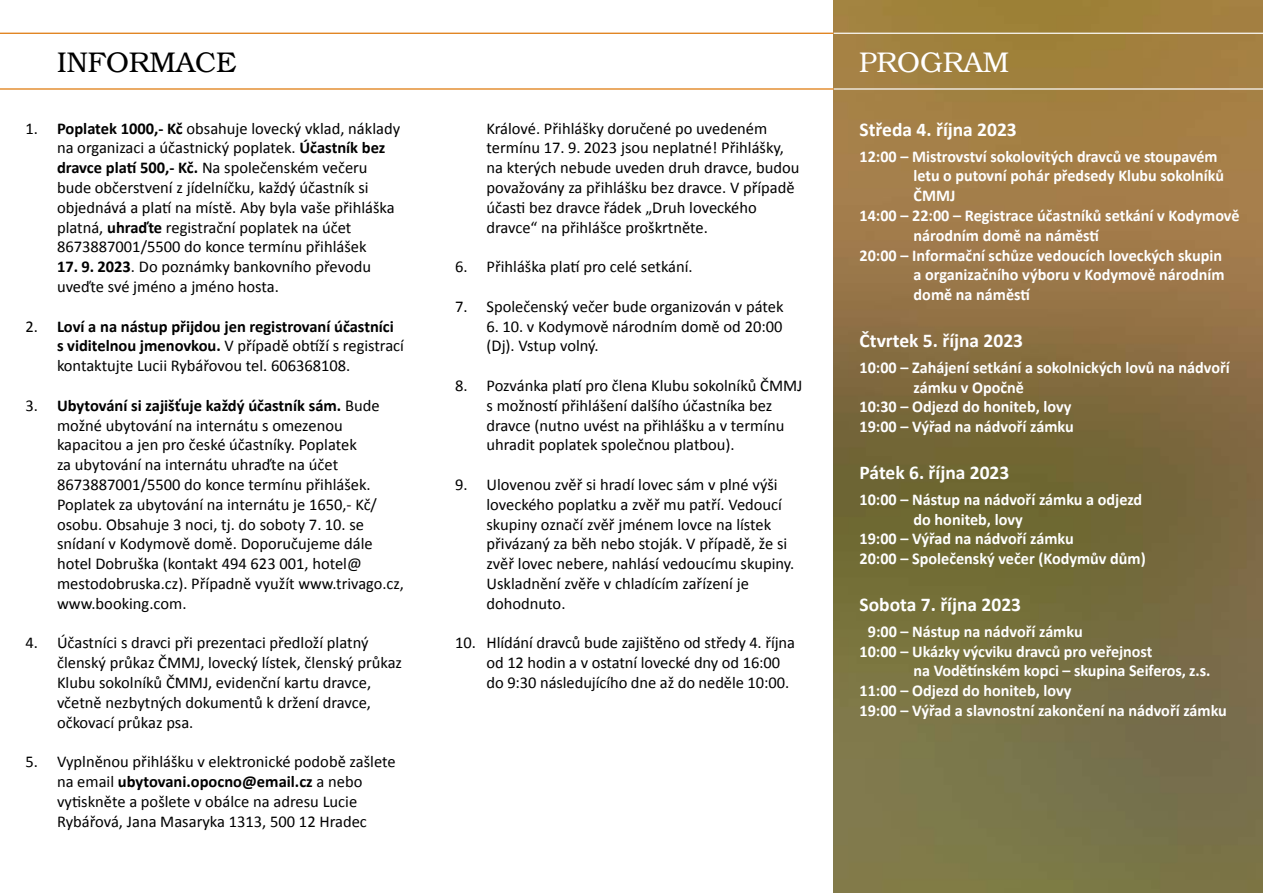
<style>
.page{position:relative;width:1263px;height:893px;background:#fff}
.page>*{position:absolute;margin:0;border:0;box-sizing:border-box;transform-origin:0 0}
.t1{font:28.5px "Brooklyn";color:#000}
.t2{font:28.5px "Brooklyn";color:#fff}
.t3{font:700 19.5px "Calibri";color:#fff}
.t4{font:16.5px/19.8px "Calibri";color:#000}
.t5{font:700 16.5px "Calibri";color:#fff}
.s1{font-weight:700}
</style>
<div class="page">
<img style="left:833px;top:0;width:430px;height:893px">
<div style="left:834px;top:33px;width:429px;height:57px;background:#a2813e"></div>
<svg style="left:0;top:33px;width:834px;height:57px"></svg>
<h1 class="t1" style="left:57px;top:46px;width:181px">INFORMACE</h1>
<p class="t4" style="left:57px;top:118px;width:345px;text-indent:-31px">1. <span class="s1">Poplatek 1000,- Kč</span> obsahuje lovecký vklad, náklady na organizaci a účastnický poplatek. <span class="s1">Účastník bez dravce platí 500,- Kč.</span> Na společenském večeru bude občerstvení z jídelníčku, každý účastník si objednává a platí na místě. Aby byla vaše přihláška platná, <span class="s1">uhraďte</span> registrační poplatek na účet 8673887001/5500 do konce termínu přihlášek</p>
<p class="t4" style="left:57px;top:257px;width:316px"><span class="s1">17. 9. 2023</span>. Do poznámky bankovního převodu uveďte své jméno a jméno hosta.</p>
<p class="t4" style="left:57px;top:316px;width:348px;text-indent:-31px">2. <span class="s1">Loví a na nástup přijdou jen registrovaní účastníci s viditelnou jmenovkou.</span> V případě obtíží s registrací kontaktujte Lucii Rybářovou tel. 606368108.</p>
<p class="t4" style="left:57px;top:395px;width:348px;text-indent:-31px">3. <span class="s1">Ubytování si zajišťuje každý účastník sám.</span> Bude možné ubytování na internátu s omezenou kapacitou a jen pro české účastníky. Poplatek<br>za ubytování na internátu uhraďte na účet 8673887001/5500 do konce termínu přihlášek.<br>Poplatek za ubytování na internátu je 1650,- Kč/ osobu. Obsahuje 3 noci, tj. do soboty 7. 10. se snídaní v Kodymově domě. Doporučujeme dále hotel Dobruška (kontakt 494 623 001, hotel@ mestodobruska.cz). Případně využít www.trivago.cz, www.booking.com.</p>
<p class="t4" style="left:57px;top:633px;width:347px;text-indent:-31px">4. Účastníci s dravci při prezentaci předloží platný členský průkaz ČMMJ, lovecký lístek, členský průkaz Klubu sokolníků ČMMJ, evidenční kartu dravce, včetně nezbytných dokumentů k držení dravce, očkovací průkaz psa.</p>
<p class="t4" style="left:26px;top:752px;width:372px;text-align:center">5. Vyplněnou přihlášku v elektronické podobě zašlete na email <span class="s1">ubytovani.opocno@email.cz</span> a nebo vytiskněte a pošlete v obálce na adresu Lucie Rybářová, Jana Masaryka 1313, 500 12 Hradec</p>
<p class="t4" style="left:486px;top:118px;width:314px">Králové. Přihlášky doručené po uvedeném termínu 17. 9. 2023 jsou neplatné! Přihlášky, na kterých nebude uveden druh dravce, budou považovány za přihlášku bez dravce. V případě účasti bez dravce řádek „Druh loveckého dravce“ na přihlášce proškrtněte.</p>
<p class="t4" style="left:455px;top:257px;width:239px">6. Přihláška platí pro celé setkání.</p>
<p class="t4" style="left:455px;top:296px;width:330px">7. Společenský večer bude organizován v pátek</p>
<p class="t4" style="left:486px;top:316px;width:298px">6. 10. v Kodymově národním domě od 20:00 (Dj). Vstup volný.</p>
<p class="t4" style="left:486px;top:376px;width:317px;text-indent:-31px">8. Pozvánka platí pro člena Klubu sokolníků ČMMJ s možností přihlášení dalšího účastníka bez dravce (nutno uvést na přihlášku a v termínu uhradit poplatek společnou platbou).</p>
<p class="t4" style="left:486px;top:475px;width:309px;text-indent:-31px">9. Ulovenou zvěř si hradí lovec sám v plné výši loveckého poplatku a zvěř mu patří. Vedoucí skupiny označí zvěř jménem lovce na lístek přivázaný za běh nebo stoják. V případě, že si zvěř lovec nebere, nahlásí vedoucímu skupiny.<br>Uskladnění zvěře v chladícím zařízení je dohodnuto.</p>
<p class="t4" style="left:486px;top:633px;width:310px;text-indent:-31px">10. Hlídání dravců bude zajištěno od středy 4. října od 12 hodin a v ostatní lovecké dny od 16:00 do 9:30 následujícího dne až do neděle 10:00.</p>
<h1 class="t2" style="left:859px;top:46px;width:151px">PROGRAM</h1>
<p class="t3" style="left:859px;top:117px;width:159px">Středa 4. října 2023</p>
<p class="t5" style="left:859px;top:146px;width:359px">12:00 – Mistrovství sokolovitých dravců ve stoupavém</p>
<p class="t5" style="left:913px;top:165px;width:312px">letu o putovní pohár předsedy Klubu sokolníků</p>
<p class="t5" style="left:913px;top:185px;width:43px">ČMMJ</p>
<p class="t5" style="left:859px;top:205px;width:381px">14:00 – 22:00 – Registrace účastníků setkání v Kodymově</p>
<p class="t5" style="left:913px;top:225px;width:187px">národním domě na náměstí</p>
<p class="t5" style="left:859px;top:245px;width:364px">20:00 – Informační schůze vedoucích loveckých skupin</p>
<p class="t5" style="left:913px;top:264px;width:312px">a organizačního výboru v Kodymově národním</p>
<p class="t5" style="left:913px;top:284px;width:118px">domě na náměstí</p>
<p class="t3" style="left:859px;top:328px;width:165px">Čtvrtek 5. října 2023</p>
<p class="t5" style="left:859px;top:357px;width:372px">10:00 – Zahájení setkání a sokolnických lovů na nádvoří</p>
<p class="t5" style="left:913px;top:377px;width:112px">zámku v Opočně</p>
<p class="t5" style="left:859px;top:396px;width:213px">10:30 – Odjezd do honiteb, lovy</p>
<p class="t5" style="left:859px;top:416px;width:216px">19:00 – Výřad na nádvoří zámku</p>
<p class="t3" style="left:859px;top:460px;width:151px">Pátek 6. října 2023</p>
<p class="t5" style="left:859px;top:489px;width:284px">10:00 – Nástup na nádvoří zámku a odjezd</p>
<p class="t5" style="left:913px;top:509px;width:111px">do honiteb, lovy</p>
<p class="t5" style="left:859px;top:528px;width:216px">19:00 – Výřad na nádvoří zámku</p>
<p class="t5" style="left:859px;top:548px;width:288px">20:00 – Společenský večer (Kodymův dům)</p>
<p class="t3" style="left:859px;top:592px;width:163px">Sobota 7. října 2023</p>
<p class="t5" style="left:868px;top:621px;width:216px">9:00 – Nástup na nádvoří zámku</p>
<p class="t5" style="left:859px;top:641px;width:294px">10:00 – Ukázky výcviku dravců pro veřejnost</p>
<p class="t5" style="left:913px;top:660px;width:298px">na Vodětínském kopci – skupina Seiferos, z.s.</p>
<p class="t5" style="left:859px;top:680px;width:213px">11:00 – Odjezd do honiteb, lovy</p>
<p class="t5" style="left:859px;top:700px;width:369px">19:00 – Výřad a slavnostní zakončení na nádvoří zámku</p>
</div>
